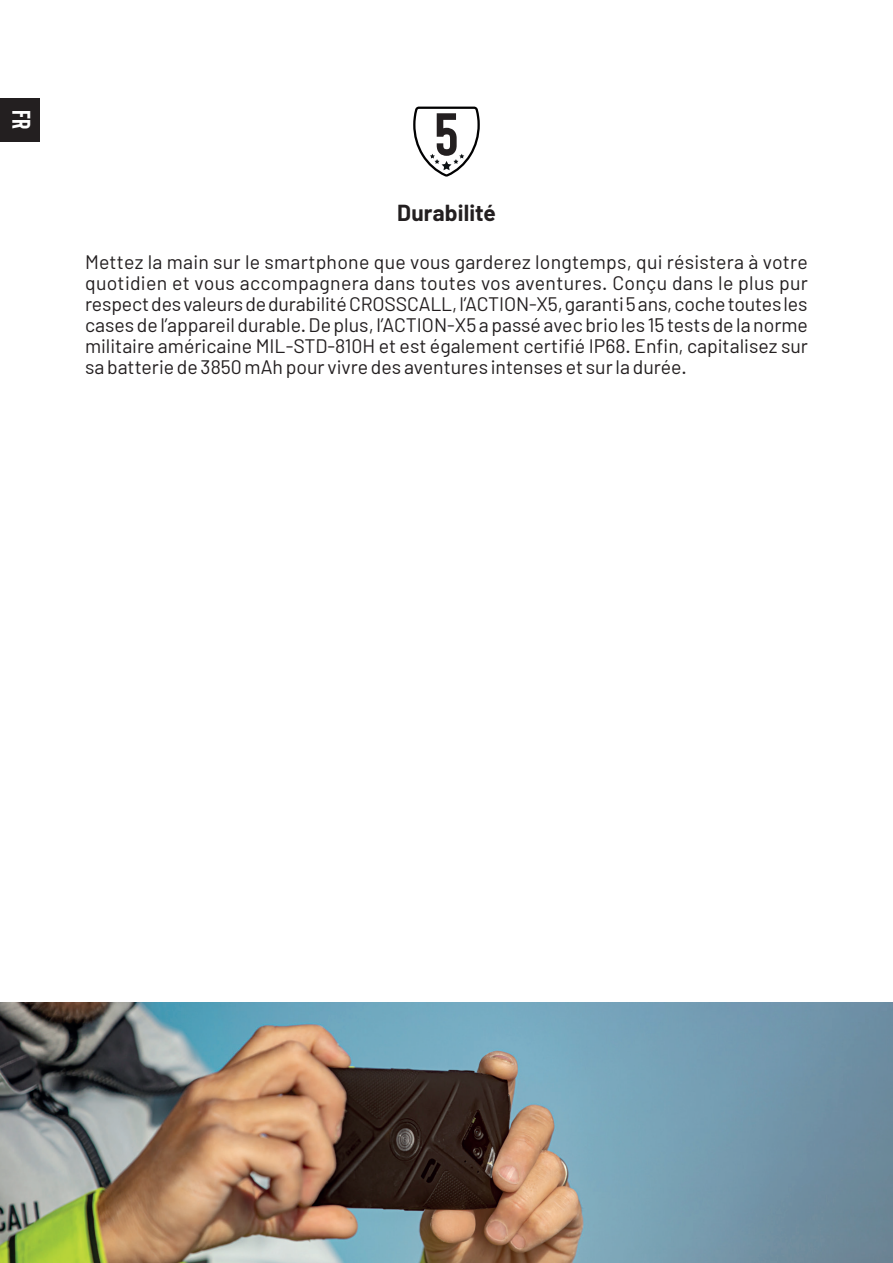
<style>
.page{position:relative;width:893px;height:1263px;background:#fff}
.page>*{position:absolute;margin:0;border:0;box-sizing:border-box;transform-origin:0 0}
.t1{font:700 60px "Bison";color:#231f20}
.t2{font:700 25.5px "Bison";color:#fff}
.t3{font:700 22.65px "Barlow";letter-spacing:.01em;color:#231f20}
.t4{font:19.5px/21px "Barlow";color:#231f20;text-align:justify}
</style>
<div class="page">
<div style="left:0;top:98px;width:40px;height:43px;background:#231f20"></div>
<img style="left:0;top:1002px;width:893px;height:261px">
<svg style="left:413px;top:107px;width:67px;height:70px"></svg>
<h2 class="t2" style="left:38px;top:110px;width:20px;rotate:90deg">FR</h2>
<h1 class="t1" style="left:435px;top:97px;width:25px">5</h1>
<p class="t3" style="left:397px;top:196px;width:100px">Durabilité</p>
<p class="t4" style="left:85px;top:251px;width:724px">Mettez la main sur le smartphone que vous garderez longtemps, qui résistera à votre quotidien et vous accompagnera dans toutes vos aventures. Conçu dans le plus pur respect des valeurs de durabilité CROSSCALL, l’ACTION-X5, garanti 5 ans, coche toutes les cases de l’appareil durable. De plus, l’ACTION-X5 a passé avec brio les 15 tests de la norme militaire américaine MIL-STD-810H et est également certifié IP68. Enfin, capitalisez sur sa batterie de 3850 mAh pour vivre des aventures intenses et sur la durée.</p>
</div>
